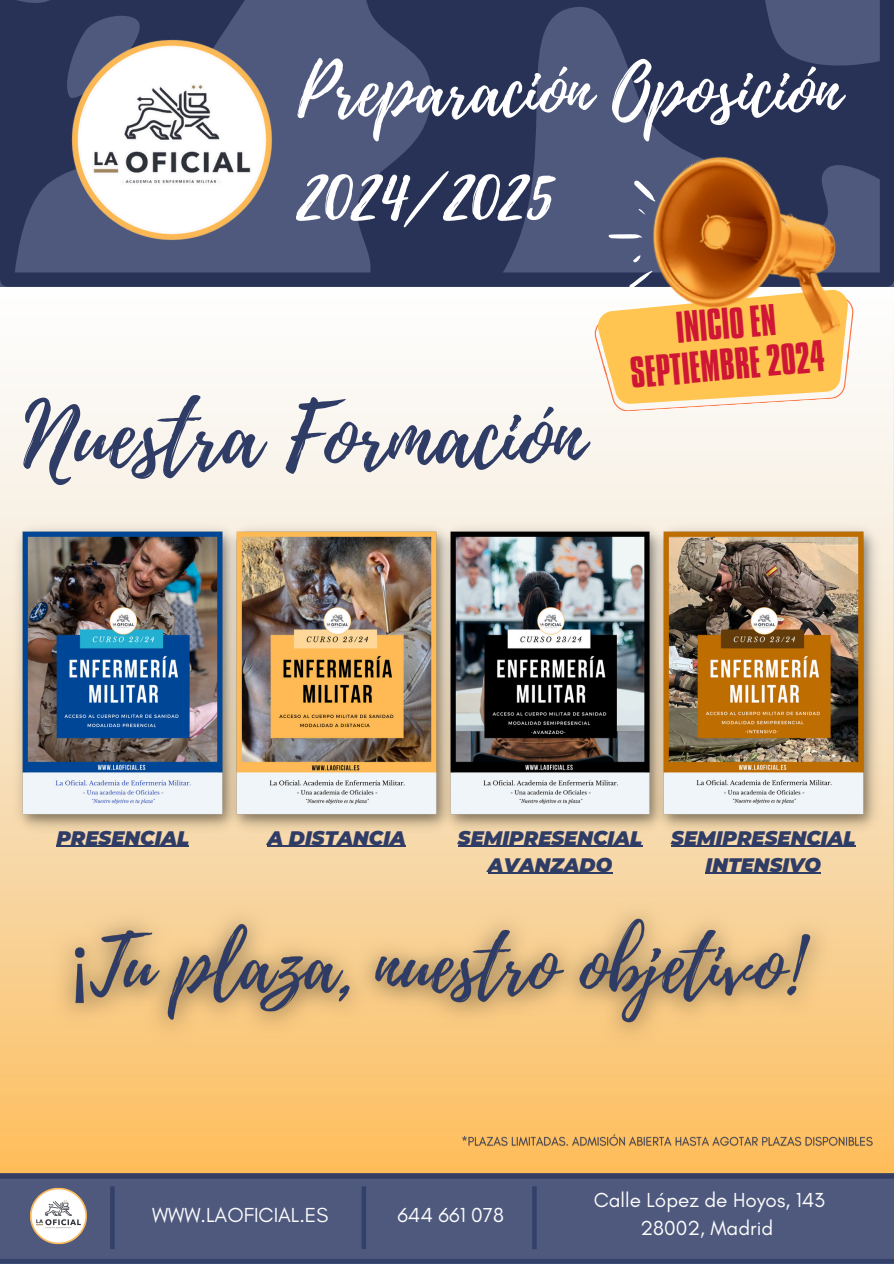
<style>
.page{position:relative;width:894px;height:1264px;background:#fff}
.page>*{position:absolute;margin:0;border:0;box-sizing:border-box;transform-origin:0 0}
.t1{font:88.2px "Playlist Script";color:#2f3c66}
.t2{font:71.55px/100.2px "Playlist Script";color:#fff}
.t3{font:38.4px "Aka Acid GR Compacta";color:#cf1735}
.t4{font:38.25px "Aka Acid GR Compacta";color:#cf1735}
.t5{font:20.7px/28.2px "Glacial Indifference";color:#fcfcfc;text-align:center}
.t6{font:italic 900 19.5px/27px "Montserrat";color:#2f3c66;text-align:center}
</style>
<div class="page">
<div style="left:0;top:286px;width:892px;height:892px;background:linear-gradient(to bottom,#f9ffff,#f9bf67)"></div>
<svg style="left:0;top:0;width:893px;height:286px;background:#364165"></svg>
<img style="left:20px;top:0;width:303px;height:291px">
<div style="left:0;top:1173px;width:893px;height:90px;background:#4e597d"></div>
<div style="left:110px;top:1186px;width:5px;height:63px;background:#2f3c66"></div>
<img style="left:16px;top:1173px;width:85px;height:72px">
<div style="left:361px;top:1186px;width:5px;height:63px;background:#2f3c66"></div>
<hr style="left:532px;top:1186px;width:4px;height:63px;background:#2f3c66">
<div style="left:0;top:1258px;width:893px;height:5px;background:#2f3c66"></div>
<hr style="left:0;top:1174px;width:893px;height:4px;background:#2f3c66">
<img style="left:12px;top:520px;width:213px;height:317px">
<img style="left:225px;top:520px;width:214px;height:317px">
<img style="left:439px;top:520px;width:213px;height:317px">
<img style="left:652px;top:520px;width:230px;height:317px">
<img style="left:43px;top:888px;width:800px;height:170px">
<img style="left:459px;top:1131px;width:416px;height:18px">
<hr style="left:56px;top:845px;width:133px;height:1px;background:#2f3c66">
<hr style="left:267px;top:845px;width:139px;height:1px;background:#2f3c66">
<hr style="left:458px;top:845px;width:184px;height:1px;background:#2f3c66">
<hr style="left:488px;top:872px;width:124px;height:1px;background:#2f3c66">
<hr style="left:671px;top:845px;width:184px;height:1px;background:#2f3c66">
<hr style="left:705px;top:872px;width:116px;height:1px;background:#2f3c66">
<img style="left:621px;top:118px;width:259px;height:276px">
<svg style="left:633px;top:181px;width:22px;height:21px"></svg>
<svg style="left:608px;top:234px;width:34px;height:5px"></svg>
<svg style="left:593px;top:271px;width:263px;height:142px"></svg>
<svg style="left:633px;top:255px;width:7px;height:7px"></svg>
<svg style="left:638px;top:209px;width:7px;height:6px"></svg>
<p class="t2" style="left:297px;top:43px;width:544px">Preparación Oposición<br>2024/2025</p>
<p class="t1" style="left:23px;top:373px;width:562px">Nuestra Formación</p>
<h4 class="t4" style="left:674px;top:313px;width:102px;rotate:-5deg">INICIOEN</h4>
<h4 class="t3" style="left:629px;top:358px;width:196px;rotate:-5deg">SEPTIEMBRE2024</h4>
<p class="t6" style="left:56px;top:824px;width:134px">PRESENCIAL</p>
<p class="t6" style="left:267px;top:824px;width:140px">A DISTANCIA</p>
<p class="t6" style="left:458px;top:824px;width:186px">SEMIPRESENCIAL<br>AVANZADO</p>
<h4 class="t6" style="left:671px;top:824px;width:186px">SEMIPRESENCIAL<br>INTENSIVO</h4>
<p class="t5" style="left:152px;top:1200px;width:178px">WWW.LAOFICIAL.ES</p>
<p class="t5" style="left:397px;top:1200px;width:108px">644 661 078</p>
<h3 class="t5" style="left:593px;top:1185px;width:233px">Calle López de Hoyos, 143<br>28002, Madrid</h3>
</div>
